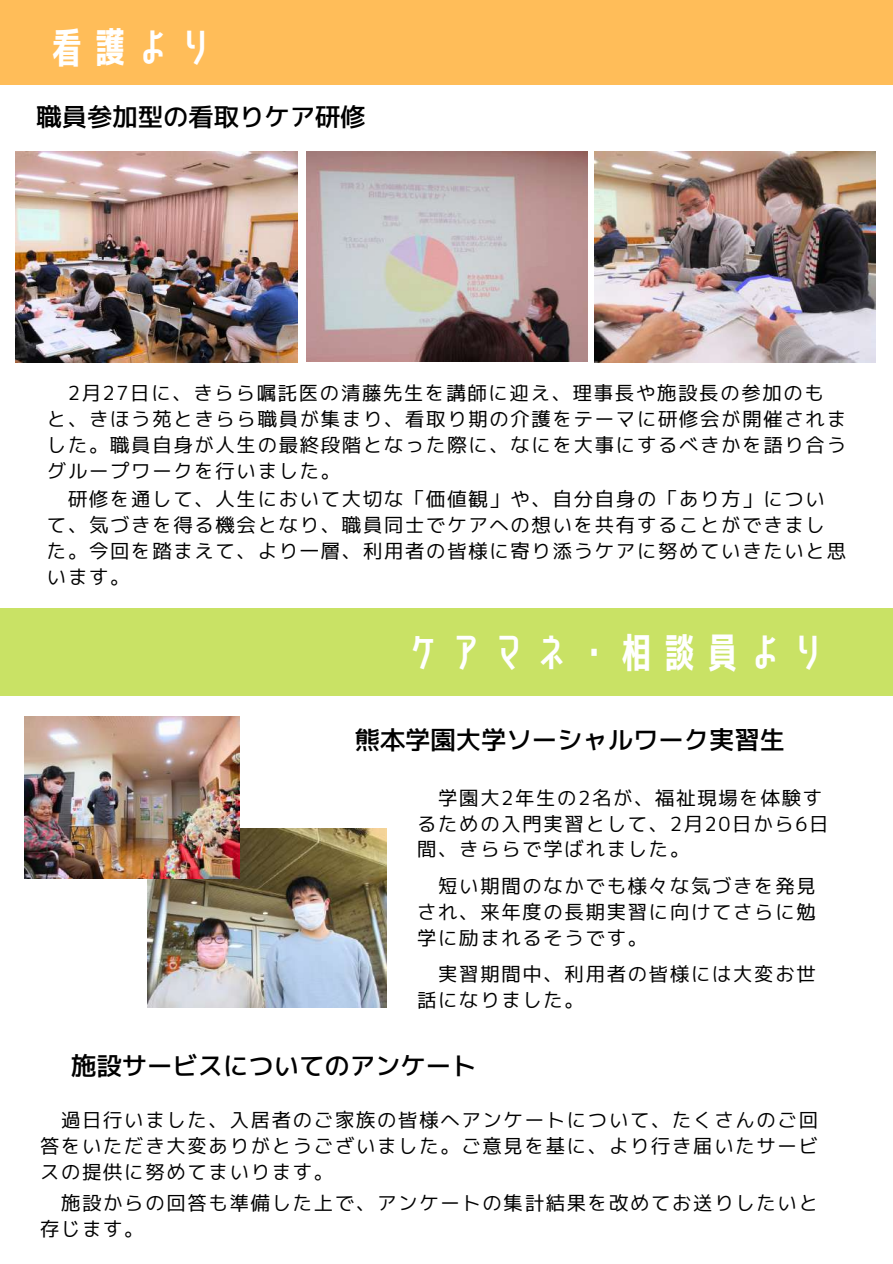
<style>
.page{position:relative;width:893px;height:1264px;background:#fff}
.page>*{position:absolute;margin:0;border:0;box-sizing:border-box;transform-origin:0 0}
.t1{font:40.8px "Senobi Gothic Bold";letter-spacing:.05em;color:#fff}
.t2{font:25.35px "mplus 1 p medium";color:#000}
.t3{font:19.35px/25.8px "mplus 1 p regular";letter-spacing:.09em;color:#000}
</style>
<div class="page">
<div style="left:0;top:608px;width:892px;height:88px;background:#c9e265"></div>
<div style="left:0;top:0;width:892px;height:84px;background:#ffbd59"></div>
<img style="left:306px;top:152px;width:281px;height:209px">
<img style="left:594px;top:152px;width:281px;height:210px">
<img style="left:16px;top:152px;width:281px;height:210px">
<img style="left:148px;top:828px;width:238px;height:179px">
<img style="left:24px;top:716px;width:215px;height:162px">
<h1 class="t1" style="left:47px;top:19px;width:171px">看護より</h1>
<h2 class="t2" style="left:37px;top:99px;width:331px">職員参加型の看取りケア研修</h2>
<p class="t3" style="left:47px;top:380px;width:800px;text-indent:21px">2月27日に、きらら嘱託医の清藤先生を講師に迎え、理事長や施設長の参加のもと、きほう苑ときらら職員が集まり、看取り期の介護をテーマに研修会が開催されました。職員自身が人生の最終段階となった際に、なにを大事にするべきかを語り合うグループワークを行いました。</p>
<p class="t3" style="left:47px;top:486px;width:800px;text-indent:21px">研修を通して、人生において大切な「価値観」や、自分自身の「あり方」について、気づきを得る機会となり、職員同士でケアへの想いを共有することができました。今回を踏まえて、より一層、利用者の皆様に寄り添うケアに努めていきたいと思います。</p>
<h1 class="t1" style="left:402px;top:624px;width:427px">ケアマネ・相談員より</h1>
<h2 class="t2" style="left:354px;top:721px;width:432px">熊本学園大学ソーシャルワーク実習生</h2>
<p class="t3" style="left:417px;top:784px;width:413px;text-indent:21px">学園大2年生の2名が、福祉現場を体験するための入門実習として、2月20日から6日間、きららで学ばれました。</p>
<p class="t3" style="left:417px;top:872px;width:400px;text-align:justify;text-indent:21px">短い期間のなかでも様々な気づきを発見され、来年度の長期実習に向けてさらに勉学に励まれるそうです。</p>
<p class="t3" style="left:417px;top:960px;width:400px;text-indent:21px">実習期間中、利用者の皆様には大変お世話になりました。</p>
<h2 class="t2" style="left:71px;top:1047px;width:406px">施設サービスについてのアンケート</h2>
<p class="t3" style="left:40px;top:1106px;width:779px;text-align:justify;text-indent:21px">過日行いました、入居者のご家族の皆様へアンケートについて、たくさんのご回答をいただき大変ありがとうございました。ご意見を基に、より行き届いたサービスの提供に努めてまいります。</p>
<p class="t3" style="left:40px;top:1190px;width:779px;text-indent:21px">施設からの回答も準備した上で、アンケートの集計結果を改めてお送りしたいと存じます。</p>
</div>
